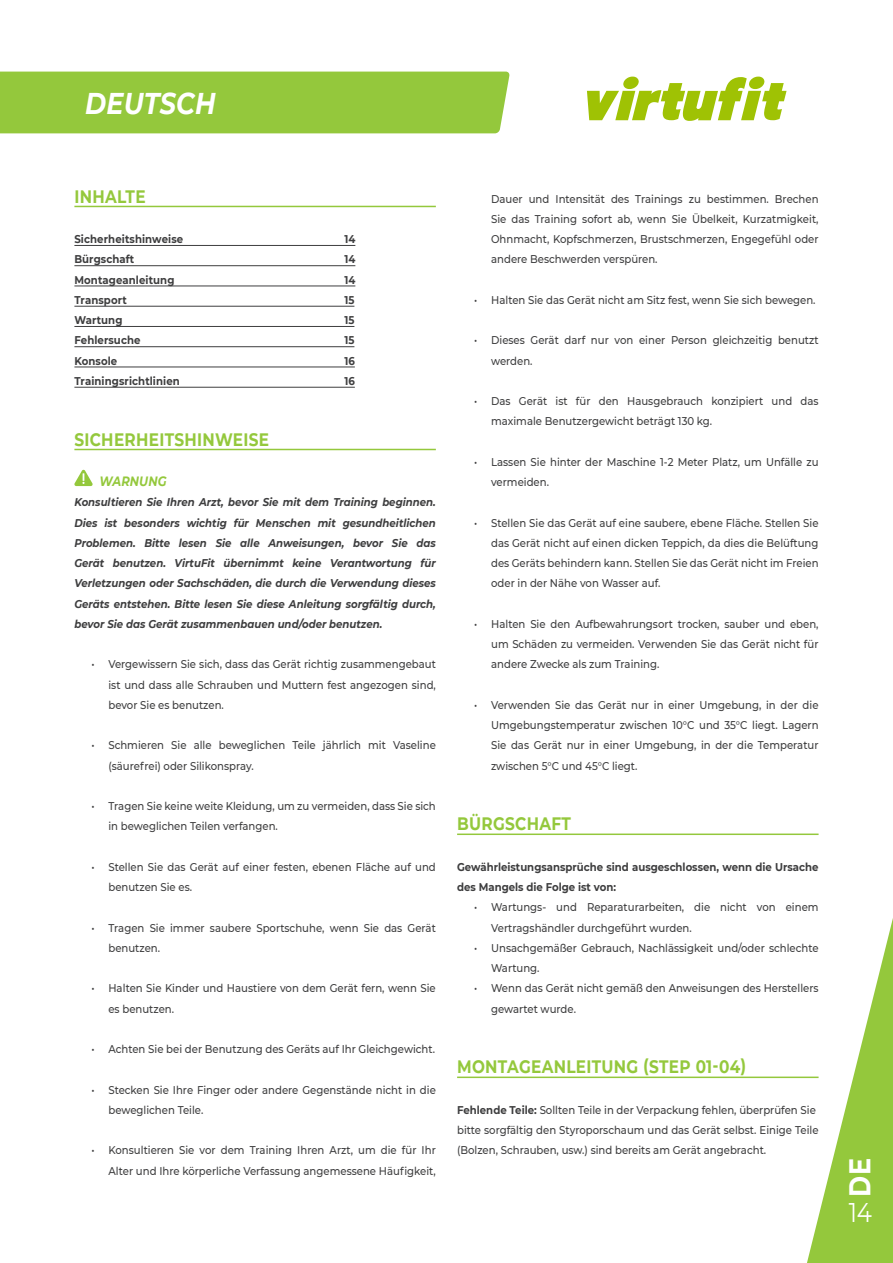
<style>
.page{position:relative;width:893px;height:1263px;background:#fff}
.page>*{position:absolute;margin:0;border:0;box-sizing:border-box;transform-origin:0 0}
.t1{font:italic 700 30px "Montserrat";letter-spacing:.01em;color:#fff;scale:.85 1}
.t2{font:700 30px "Montserrat";color:#fff;scale:.85 1}
.t3{font:27px "Montserrat";color:#fff;scale:.85 1}
.VF__Opsomming_platte{font:700 18px "Montserrat";letter-spacing:.02em;color:#94c83c;scale:.85 1}
.t4{font:italic 700 13.5px "Montserrat";letter-spacing:.01em;color:#94c83c;scale:.85 1}
.t5{font:500 11.25px/20.2px "Montserrat";color:#3e3e3f;scale:.9 1}
.t6{font:italic 700 11.25px/20.2px "Montserrat";color:#3e3e3f;text-align:justify;scale:.9 1}
.t7{font:700 11.25px/20.2px "Montserrat";letter-spacing:.005em;color:#3e3e3f;scale:.9 1}
.s1{font-weight:700}
</style>
<div class="page">
<div style="left:0;top:72px;width:510px;height:61px;background:#94c83c"></div>
<svg style="left:587px;top:77px;width:199px;height:44px"></svg>
<svg style="left:798px;top:918px;width:95px;height:345px"></svg>
<hr style="left:74px;top:206px;width:362px;height:1px;background:#94c83c">
<hr style="left:74px;top:245px;width:281px;height:1px;background:#3e3e3f">
<hr style="left:74px;top:265px;width:281px;height:1px;background:#3e3e3f">
<hr style="left:74px;top:286px;width:281px;height:1px;background:#3e3e3f">
<hr style="left:74px;top:306px;width:280px;height:1px;background:#3e3e3f">
<hr style="left:74px;top:326px;width:280px;height:1px;background:#3e3e3f">
<hr style="left:74px;top:346px;width:280px;height:1px;background:#3e3e3f">
<hr style="left:74px;top:367px;width:281px;height:1px;background:#3e3e3f">
<hr style="left:74px;top:387px;width:281px;height:1px;background:#3e3e3f">
<hr style="left:74px;top:449px;width:362px;height:1px;background:#94c83c">
<svg style="left:74px;top:470px;width:19px;height:16px"></svg>
<hr style="left:457px;top:833px;width:362px;height:2px;background:#94c83c">
<hr style="left:457px;top:1076px;width:362px;height:2px;background:#94c83c">
<h1 class="t1" style="left:85px;top:82px;width:155px">DEUTSCH</h1>
<p class="VF__Opsomming_platte" style="left:74px;top:183px;width:85px">INHALTE</p>
<p class="t7" style="left:74px;top:228px;width:122px">Sicherheitshinweise</p>
<p class="t7" style="left:344px;top:228px;width:14px">14</p>
<p class="t7" style="left:74px;top:249px;width:68px">Bürgschaft</p>
<p class="t7" style="left:344px;top:249px;width:14px">14</p>
<p class="t7" style="left:74px;top:269px;width:113px">Montageanleitung</p>
<p class="t7" style="left:344px;top:269px;width:14px">14</p>
<p class="t7" style="left:74px;top:289px;width:60px">Transport</p>
<p class="t7" style="left:344px;top:289px;width:13px">15</p>
<p class="t7" style="left:74px;top:309px;width:55px">Wartung</p>
<p class="t7" style="left:344px;top:309px;width:13px">15</p>
<p class="t7" style="left:74px;top:330px;width:75px">Fehlersuche</p>
<p class="t7" style="left:344px;top:330px;width:13px">15</p>
<p class="t7" style="left:74px;top:350px;width:49px">Konsole</p>
<p class="t7" style="left:344px;top:350px;width:13px">16</p>
<p class="t7" style="left:74px;top:370px;width:119px">Trainingsrichtlinien</p>
<p class="t7" style="left:344px;top:370px;width:13px">16</p>
<p class="VF__Opsomming_platte" style="left:74px;top:426px;width:231px">SICHERHEITSHINWEISE</p>
<p class="t4" style="left:99px;top:471px;width:81px">WARNUNG</p>
<p class="t6" style="left:74px;top:492px;width:403px">Konsultieren Sie Ihren Arzt, bevor Sie mit dem Training beginnen.<br>Dies ist besonders wichtig für Menschen mit gesundheitlichen Problemen. Bitte lesen Sie alle Anweisungen, bevor Sie das Gerät benutzen. VirtuFit übernimmt keine Verantwortung für Verletzungen oder Sachschäden, die durch die Verwendung dieses Geräts entstehen. Bitte lesen Sie diese Anleitung sorgfältig durch, bevor Sie das Gerät zusammenbauen und/oder benutzen.</p>
<p class="t5" style="left:108px;top:654px;width:365px;text-align:justify;text-indent:-17px">• Vergewissern Sie sich, dass das Gerät richtig zusammengebaut ist und dass alle Schrauben und Muttern fest angezogen sind, bevor Sie es benutzen.</p>
<p class="t5" style="left:108px;top:735px;width:365px;text-indent:-17px">• Schmieren Sie alle beweglichen Teile jährlich mit Vaseline (säurefrei) oder Silikonspray.</p>
<p class="t5" style="left:108px;top:795px;width:365px;text-indent:-17px">• Tragen Sie keine weite Kleidung, um zu vermeiden, dass Sie sich in beweglichen Teilen verfangen.</p>
<p class="t5" style="left:108px;top:856px;width:365px;text-indent:-17px">• Stellen Sie das Gerät auf einer festen, ebenen Fläche auf und benutzen Sie es.</p>
<p class="t5" style="left:108px;top:917px;width:365px;text-indent:-17px">• Tragen Sie immer saubere Sportschuhe, wenn Sie das Gerät benutzen.</p>
<p class="t5" style="left:108px;top:978px;width:365px;text-indent:-17px">• Halten Sie Kinder und Haustiere von dem Gerät fern, wenn Sie es benutzen.</p>
<p class="t5" style="left:91px;top:1038px;width:383px">• Achten Sie bei der Benutzung des Geräts auf Ihr Gleichgewicht.</p>
<p class="t5" style="left:108px;top:1079px;width:365px;text-indent:-17px">• Stecken Sie Ihre Finger oder andere Gegenstände nicht in die beweglichen Teile.</p>
<p class="t5" style="left:91px;top:1140px;width:384px;text-align:right">• Konsultieren Sie vor dem Training Ihren Arzt, um die für Ihr<br>Alter und Ihre körperliche Verfassung angemessene Häufigkeit,</p>
<p class="t5" style="left:491px;top:188px;width:365px;text-align:justify">Dauer und Intensität des Trainings zu bestimmen. Brechen Sie das Training sofort ab, wenn Sie Übelkeit, Kurzatmigkeit, Ohnmacht, Kopfschmerzen, Brustschmerzen, Engegefühl oder andere Beschwerden verspüren.</p>
<p class="t5" style="left:474px;top:289px;width:381px">• Halten Sie das Gerät nicht am Sitz fest, wenn Sie sich bewegen.</p>
<p class="t5" style="left:491px;top:330px;width:365px;text-indent:-17px">• Dieses Gerät darf nur von einer Person gleichzeitig benutzt werden.</p>
<p class="t5" style="left:491px;top:390px;width:365px;text-indent:-17px">• Das Gerät ist für den Hausgebrauch konzipiert und das maximale Benutzergewicht beträgt 130 kg.</p>
<p class="t5" style="left:491px;top:451px;width:365px;text-indent:-17px">• Lassen Sie hinter der Maschine 1-2 Meter Platz, um Unfälle zu vermeiden.</p>
<p class="t5" style="left:491px;top:512px;width:365px;text-align:justify;text-indent:-17px">• Stellen Sie das Gerät auf eine saubere, ebene Fläche. Stellen Sie das Gerät nicht auf einen dicken Teppich, da dies die Belüftung des Geräts behindern kann. Stellen Sie das Gerät nicht im Freien oder in der Nähe von Wasser auf.</p>
<p class="t5" style="left:491px;top:613px;width:365px;text-align:justify;text-indent:-17px">• Halten Sie den Aufbewahrungsort trocken, sauber und eben, um Schäden zu vermeiden. Verwenden Sie das Gerät nicht für andere Zwecke als zum Training.</p>
<p class="t5" style="left:491px;top:694px;width:365px;text-align:justify;text-indent:-17px">• Verwenden Sie das Gerät nur in einer Umgebung, in der die Umgebungstemperatur zwischen 10°C und 35°C liegt. Lagern Sie das Gerät nur in einer Umgebung, in der die Temperatur zwischen 5°C und 45°C liegt.</p>
<p class="VF__Opsomming_platte" style="left:457px;top:811px;width:136px">BÜRGSCHAFT</p>
<p class="t7" style="left:457px;top:856px;width:403px">Gewährleistungsansprüche sind ausgeschlossen, wenn die Ursache des Mangels die Folge ist von:</p>
<p class="t5" style="left:491px;top:897px;width:365px;text-indent:-17px">• Wartungs- und Reparaturarbeiten, die nicht von einem<br>Vertragshändler durchgeführt wurden.</p>
<p class="t5" style="left:491px;top:937px;width:365px;text-indent:-17px">• Unsachgemäßer Gebrauch, Nachlässigkeit und/oder schlechte<br>Wartung.</p>
<p class="t5" style="left:491px;top:978px;width:365px;text-indent:-17px">• Wenn das Gerät nicht gemäß den Anweisungen des Herstellers gewartet wurde.</p>
<p class="VF__Opsomming_platte" style="left:457px;top:1054px;width:342px">MONTAGEANLEITUNG (STEP 01-04)</p>
<p class="t5" style="left:457px;top:1099px;width:400px"><span class="s1">Fehlende Teile:</span> Sollten Teile in der Verpackung fehlen, überprüfen Sie</p>
<p class="t5" style="left:457px;top:1119px;width:403px">bitte sorgfältig den Styroporschaum und das Gerät selbst. Einige Teile (Bolzen, Schrauben, usw.) sind bereits am Gerät angebracht.</p>
<h1 class="t2" style="left:838px;top:1197px;width:48px;rotate:-90deg">DE</h1>
<h2 class="t3" style="left:849px;top:1194px;width:29px">14</h2>
</div>
